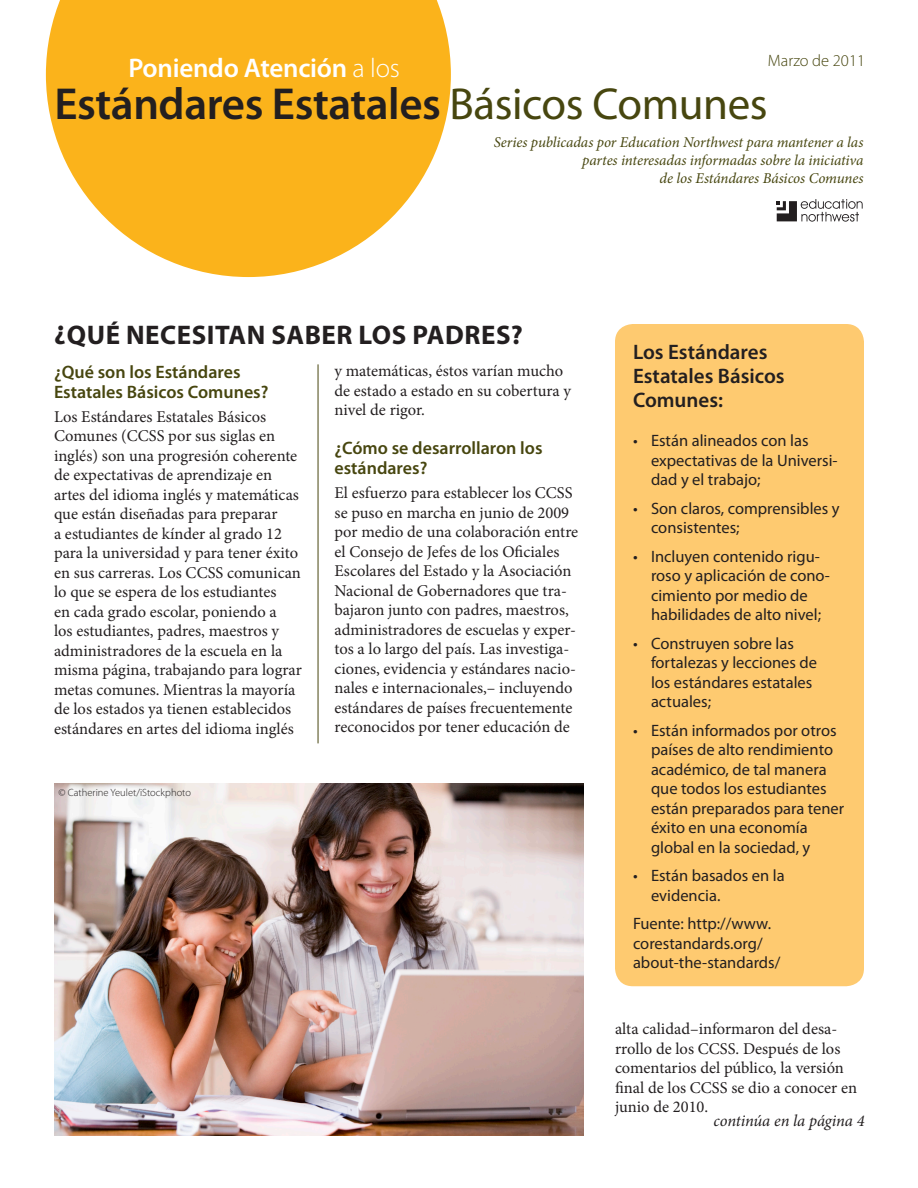
<style>
.page{position:relative;width:918px;height:1188px;background:#fff}
.page>*{position:absolute;margin:0;border:0;box-sizing:border-box;transform-origin:0 0}
.t1{font:600 45px "Myriad Pro";letter-spacing:-.01em;color:#231f20}
.heading{font:700 27px "Myriad Pro";letter-spacing:.02em;color:#231f20}
.t2{font:600 27px "Myriad Pro";letter-spacing:-.01em;color:#fff}
.sidebar_heading{font:600 21px/24px "Myriad Pro";color:#231f20}
.subheading{font:600 18px/19.8px "Myriad Pro";color:#47460f}
.body_text{font:16.5px/19.5px "Minion Pro";color:#231f20}
.sidebar_body{font:16.5px/19.5px "Myriad Pro";color:#231f20}
.body_text-2{font:italic 16.5px "Minion Pro";letter-spacing:-.01em;color:#231f20}
.t3{font:300 16.5px "Myriad Pro";color:#47460f}
.t4{font:italic 15px/18px "Minion Pro";letter-spacing:-.005em;color:#47460f;text-align:right}
.photo_credit{font:300 10.5px "Myriad Pro";color:#231f20}
.s1{font-weight:300}
.s2{font-weight:400;color:#47460f}
</style>
<div class="page">
<svg style="left:46px;top:0;width:405px;height:277px;fill:#fbb31b"></svg>
<div style="left:615px;top:324px;width:249px;height:662px;background:#feca70;border-radius:18px"></div>
<hr style="left:318px;top:364px;width:1px;height:379px;background:#47460f">
<svg style="left:777px;top:199px;width:86px;height:23px"></svg>
<img style="left:54px;top:783px;width:530px;height:353px">
<p class="t3" style="left:768px;top:52px;width:99px">Marzo de 2011</p>
<p class="t2" style="left:129px;top:50px;width:273px">Poniendo Atención <span class="s1">a los</span></p>
<p class="t1" style="left:54px;top:75px;width:715px">Estándares Estatales <span class="s2">Básicos Comunes</span></p>
<p class="t4" style="left:494px;top:133px;width:371px">Series publicadas por Education Northwest para mantener a las partes interesadas informadas sobre la iniciativa<br>de los Estándares Básicos Comunes</p>
<p class="heading" style="left:54px;top:318px;width:470px">¿QUÉ NECESITAN SABER LOS PADRES?</p>
<p class="subheading" style="left:54px;top:361px;width:216px">¿Qué son los Estándares<br>Estatales Básicos Comunes?</p>
<p class="body_text" style="left:54px;top:407px;width:249px">Los Estándares Estatales Básicos Comunes (CCSS por sus siglas en inglés) son una progresión coherente de expectativas de aprendizaje en artes del idioma inglés y matemáticas que están diseñadas para preparar<br>a estudiantes de kínder al grado 12 para la universidad y para tener éxito en sus carreras. Los CCSS comunican lo que se espera de los estudiantes<br>en cada grado escolar, poniendo a<br>los estudiantes, padres, maestros y administradores de la escuela en la misma página, trabajando para lograr metas comunes. Mientras la mayoría de los estados ya tienen establecidos estándares en artes del idioma inglés</p>
<p class="body_text" style="left:334px;top:361px;width:238px">y matemáticas, éstos varían mucho de estado a estado en su cobertura y nivel de rigor.</p>
<p class="subheading" style="left:334px;top:438px;width:210px">¿Cómo se desarrollaron los estándares?</p>
<p class="body_text" style="left:334px;top:483px;width:245px">El esfuerzo para establecer los CCSS se puso en marcha en junio de 2009 por medio de una colaboración entre el Consejo de Jefes de los Oficiales Escolares del Estado y la Asociación Nacional de Gobernadores que tra&shy;bajaron junto con padres, maestros, administradores de escuelas y exper&shy;tos a lo largo del país. Las investiga&shy;ciones, evidencia y estándares nacio&shy;nales e internacionales,– incluyendo estándares de países frecuentemente reconocidos por tener educación de</p>
<p class="photo_credit" style="left:58px;top:787px;width:134px">© Catherine Yeulet/iStockphoto</p>
<p class="sidebar_heading" style="left:633px;top:340px;width:153px">Los Estándares<br>Estatales Básicos<br>Comunes:</p>
<p class="sidebar_body" style="left:651px;top:431px;width:188px;text-indent:-18px">• Están alineados con las expectativas de la Universi&shy;dad y el trabajo;</p>
<p class="sidebar_body" style="left:651px;top:498px;width:190px;text-indent:-18px">• Son claros, comprensibles y consistentes;</p>
<p class="sidebar_body" style="left:651px;top:546px;width:181px;text-indent:-18px">• Incluyen contenido rigu&shy;roso y aplicación de cono&shy;cimiento por medio de habilidades de alto nivel;</p>
<p class="sidebar_body" style="left:651px;top:633px;width:168px;text-indent:-18px">• Construyen sobre las fortalezas y lecciones de los estándares estatales actuales;</p>
<p class="sidebar_body" style="left:651px;top:720px;width:195px;text-indent:-18px">• Están informados por otros países de alto rendimiento académico, de tal manera que todos los estudiantes están preparados para tener éxito en una economía global en la sociedad, y</p>
<p class="sidebar_body" style="left:651px;top:866px;width:135px;text-indent:-18px">• Están basados en la evidencia.</p>
<p class="sidebar_body" style="left:633px;top:914px;width:149px">Fuente: http://www. corestandards.org/ about-the-standards/</p>
<p class="body_text" style="left:615px;top:1019px;width:244px">alta calidad–informaron del desa&shy;rrollo de los CCSS. Después de los comentarios del público, la versión final de los CCSS se dio a conocer en junio de 2010.</p>
<p class="body_text-2" style="left:714px;top:1110px;width:153px">continúa en la página 4</p>
</div>
